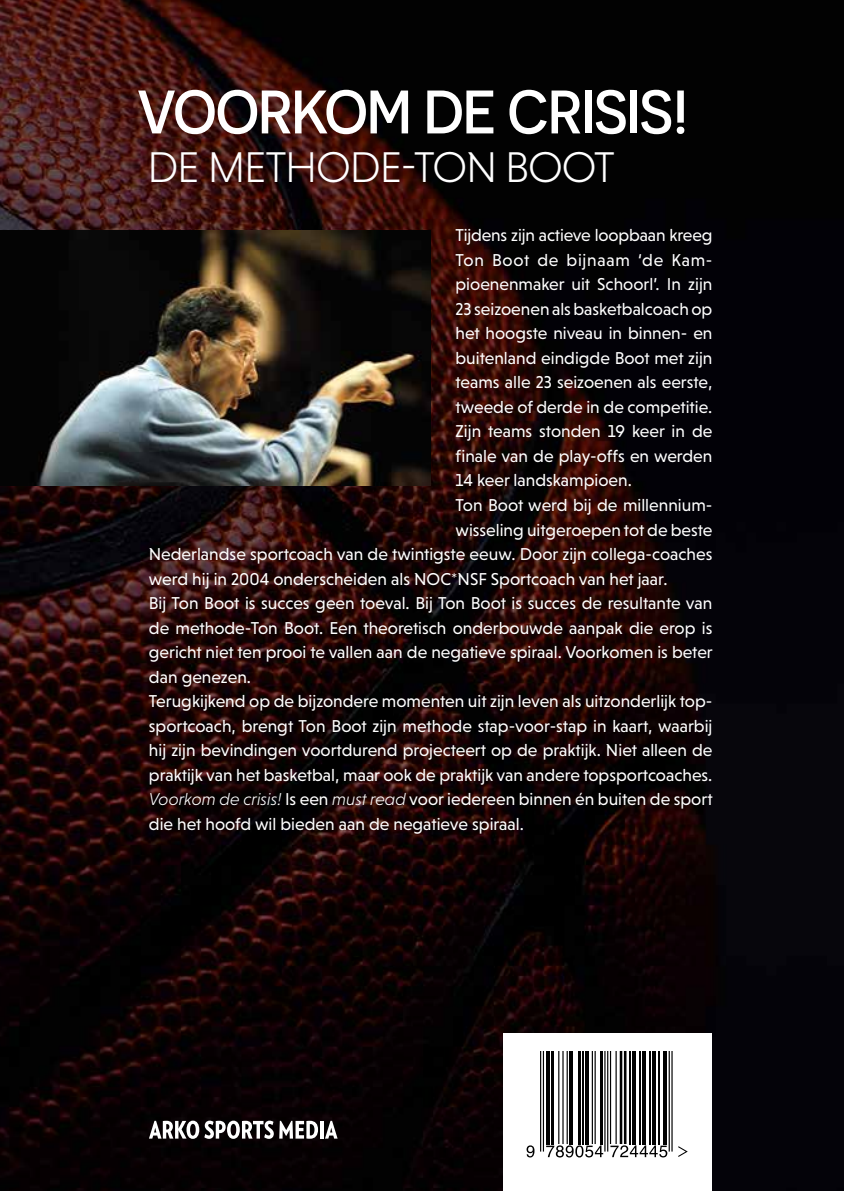
<style>
.page{position:relative;width:844px;height:1191px;background:#fff}
.page>*{position:absolute;margin:0;border:0;box-sizing:border-box;transform-origin:0 0}
.t1{font:500 61.25px "Novecentosans";letter-spacing:-.02em;color:#fff}
.t2{font:300 43.75px "Niveau Grotesk";letter-spacing:-.025em;color:#fff}
.t3{font:17.5px "Niveau Grotesk";color:#fff}
.t4{font:17.5px "Niveau Grotesk";letter-spacing:.04em;color:#fff}
.s1{font-weight:300;font-style:italic}
</style>
<div class="page">
<img style="left:0;top:0;width:843px;height:1191px">
<svg style="left:149px;top:1120px;width:169px;height:18px"></svg>
<hr style="left:320px;top:1120px;width:3px;height:18px;background:#fff">
<svg style="left:325px;top:1120px;width:12px;height:18px"></svg>
<div style="left:503px;top:1033px;width:208px;height:158px;background:#fff"></div>
<hr style="left:542px;top:1051px;width:2px;height:100px;background:#000">
<hr style="left:540px;top:1051px;width:1px;height:100px;background:#000">
<svg style="left:546px;top:1051px;width:3px;height:93px"></svg>
<hr style="left:551px;top:1051px;width:2px;height:93px;background:#000">
<hr style="left:566px;top:1051px;width:1px;height:93px;background:#000">
<hr style="left:562px;top:1051px;width:1px;height:93px;background:#000">
<hr style="left:558px;top:1051px;width:1px;height:93px;background:#000">
<hr style="left:569px;top:1051px;width:4px;height:93px;background:#000">
<hr style="left:577px;top:1051px;width:3px;height:93px;background:#000">
<hr style="left:582px;top:1051px;width:1px;height:93px;background:#000">
<svg style="left:585px;top:1051px;width:3px;height:93px"></svg>
<hr style="left:594px;top:1051px;width:1px;height:93px;background:#000">
<hr style="left:591px;top:1051px;width:1px;height:93px;background:#000">
<hr style="left:600px;top:1051px;width:2px;height:93px;background:#000">
<hr style="left:615px;top:1051px;width:1px;height:93px;background:#000">
<hr style="left:609px;top:1051px;width:2px;height:93px;background:#000">
<hr style="left:607px;top:1051px;width:1px;height:100px;background:#000">
<hr style="left:604px;top:1051px;width:1px;height:100px;background:#000">
<hr style="left:623px;top:1051px;width:3px;height:93px;background:#000">
<hr style="left:619px;top:1051px;width:3px;height:93px;background:#000">
<hr style="left:629px;top:1051px;width:1px;height:93px;background:#000">
<hr style="left:632px;top:1051px;width:4px;height:93px;background:#000">
<hr style="left:639px;top:1051px;width:1px;height:93px;background:#000">
<hr style="left:642px;top:1051px;width:4px;height:93px;background:#000">
<hr style="left:649px;top:1051px;width:1px;height:93px;background:#000">
<svg style="left:652px;top:1051px;width:3px;height:93px"></svg>
<hr style="left:658px;top:1051px;width:2px;height:93px;background:#000">
<hr style="left:663px;top:1051px;width:3px;height:93px;background:#000">
<hr style="left:671px;top:1051px;width:1px;height:100px;background:#000">
<hr style="left:668px;top:1051px;width:1px;height:100px;background:#000">
<svg style="left:526px;top:1145px;width:8px;height:12px"></svg>
<svg style="left:546px;top:1145px;width:57px;height:12px"></svg>
<svg style="left:610px;top:1145px;width:57px;height:12px"></svg>
<svg style="left:678px;top:1146px;width:9px;height:10px"></svg>
<img style="left:0;top:231px;width:430px;height:255px">
<h1 class="t1" style="left:137px;top:76px;width:553px">VOORKOM DE CRISIS!</h1>
<h2 class="t2" style="left:147px;top:142px;width:469px">DE METHODE-TON BOOT</h2>
<p class="t3" style="left:455px;top:225px;width:258px">Tijdens zijn actieve loopbaan kreeg</p>
<p class="t4" style="left:455px;top:250px;width:258px">Ton Boot de bijnaam ‘de Kam-</p>
<p class="t3" style="left:455px;top:274px;width:258px">pioenenmaker uit Schoorl’. In zijn</p>
<p class="t3" style="left:455px;top:299px;width:258px">23 seizoenen als basketbalcoach op</p>
<p class="t3" style="left:455px;top:323px;width:258px">het hoogste niveau in binnen- en</p>
<p class="t3" style="left:455px;top:348px;width:258px">buitenland eindigde Boot met zijn</p>
<p class="t3" style="left:455px;top:372px;width:258px">teams alle 23 seizoenen als eerste,</p>
<p class="t3" style="left:455px;top:397px;width:258px">tweede of derde in de competitie.</p>
<p class="t3" style="left:455px;top:421px;width:258px">Zijn teams stonden 19 keer in de</p>
<p class="t3" style="left:455px;top:446px;width:258px">finale van de play-offs en werden</p>
<p class="t3" style="left:455px;top:470px;width:178px">14 keer landskampioen.</p>
<p class="t3" style="left:455px;top:495px;width:258px">Ton Boot werd bij de millennium-</p>
<p class="t3" style="left:455px;top:519px;width:258px">wisseling uitgeroepen tot de beste</p>
<p class="t3" style="left:149px;top:544px;width:565px">Nederlandse sportcoach van de twintigste eeuw. Door zijn collega-coaches</p>
<p class="t3" style="left:149px;top:568px;width:520px">werd hij in 2004 onderscheiden als NOC*NSF Sportcoach van het jaar.</p>
<p class="t3" style="left:149px;top:593px;width:564px">Bij Ton Boot is succes geen toeval. Bij Ton Boot is succes de resultante van</p>
<p class="t3" style="left:149px;top:617px;width:565px">de methode-Ton Boot. Een theoretisch onderbouwde aanpak die erop is</p>
<p class="t3" style="left:149px;top:642px;width:565px">gericht niet ten prooi te vallen aan de negatieve spiraal. Voorkomen is beter</p>
<p class="t3" style="left:149px;top:666px;width:103px">dan genezen.</p>
<p class="t3" style="left:149px;top:691px;width:564px">Terugkijkend op de bijzondere momenten uit zijn leven als uitzonderlijk top-</p>
<p class="t3" style="left:149px;top:715px;width:565px">sportcoach, brengt Ton Boot zijn methode stap-voor-stap in kaart, waarbij</p>
<p class="t3" style="left:149px;top:740px;width:564px">hij zijn bevindingen voortdurend projecteert op de praktijk. Niet alleen de</p>
<p class="t3" style="left:149px;top:764px;width:565px">praktijk van het basketbal, maar ook de praktijk van andere topsportcoaches.</p>
<p class="t3" style="left:149px;top:789px;width:565px"><span class="s1">Voorkom de crisis!</span> Is een <span class="s1">must read</span> voor iedereen binnen én buiten de sport</p>
<p class="t3" style="left:149px;top:813px;width:376px">die het hoofd wil bieden aan de negatieve spiraal.</p>
</div>
